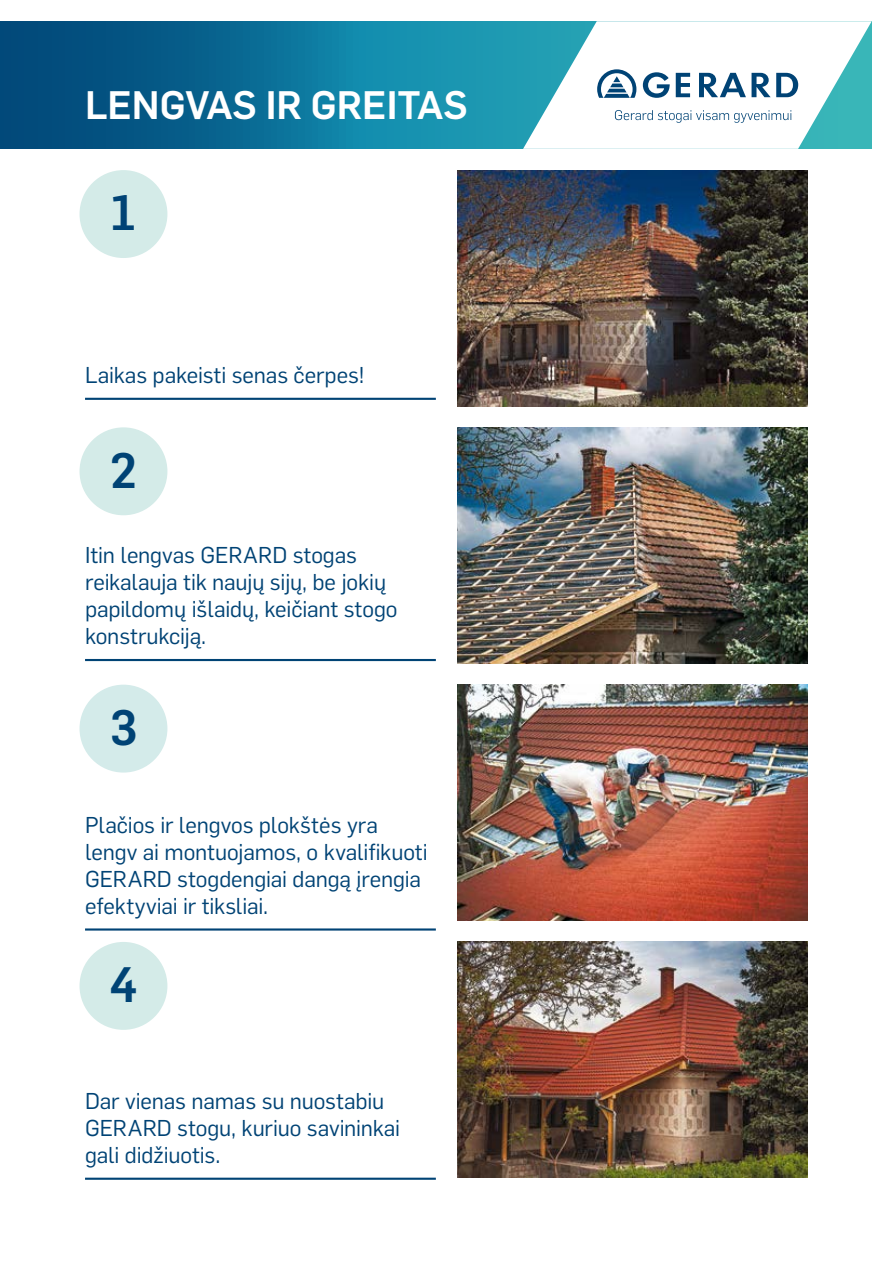
<style>
.page{position:relative;width:893px;height:1263px;background:#fff}
.page>*{position:absolute;margin:0;border:0;box-sizing:border-box;transform-origin:0 0}
.t1{font:500 48.75px "Flama";color:#004375}
.t2{font:500 39px "Flama";color:#fff}
.t3{font:22.5px/27px "Flama";letter-spacing:-.005em;color:#004375}
</style>
<div class="page">
<img style="left:457px;top:170px;width:351px;height:236px">
<img style="left:457px;top:427px;width:351px;height:236px">
<img style="left:457px;top:685px;width:351px;height:236px">
<div style="left:80px;top:170px;width:87px;height:88px;background:#d4ebe8;border-radius:50%"></div>
<div style="left:80px;top:427px;width:87px;height:88px;background:#d4ebe8;border-radius:50%"></div>
<div style="left:80px;top:685px;width:87px;height:87px;background:#d4ebea;border-radius:50%"></div>
<div style="left:80px;top:942px;width:87px;height:88px;background:#d4ebe8;border-radius:50%"></div>
<svg style="left:0;top:21px;width:523px;height:128px"></svg>
<svg style="left:523px;top:21px;width:349px;height:128px"></svg>
<img style="left:457px;top:942px;width:351px;height:236px">
<hr style="left:85px;top:398px;width:351px;height:2px;background:#004375">
<hr style="left:85px;top:659px;width:351px;height:2px;background:#004375">
<hr style="left:85px;top:928px;width:351px;height:2px;background:#004375">
<hr style="left:85px;top:1178px;width:351px;height:2px;background:#004375">
<h2 class="t2" style="left:85px;top:76px;width:384px">LENGVAS IR GREITAS</h2>
<h1 class="t1" style="left:111px;top:178px;width:27px">1</h1>
<p class="t3" style="left:85px;top:360px;width:281px">Laikas pakeisti senas čerpes!</p>
<h1 class="t1" style="left:110px;top:435px;width:29px">2</h1>
<p class="t3" style="left:85px;top:540px;width:314px">Itin lengvas GERARD stogas reikalauja tik naujų sijų, be jokių papildomų išlaidų, keičiant stogo konstrukciją.</p>
<h1 class="t1" style="left:109px;top:692px;width:30px">3</h1>
<p class="t3" style="left:85px;top:810px;width:344px">Plačios ir lengvos plokštės yra lengv ai montuojamos, o kvalifikuoti<br>GERARD stogdengiai dangą įrengia efektyviai ir tiksliai.</p>
<h1 class="t1" style="left:109px;top:950px;width:30px">4</h1>
<p class="t3" style="left:85px;top:1086px;width:316px">Dar vienas namas su nuostabiu<br>GERARD stogu, kuriuo savininkai gali didžiuotis.</p>
</div>
